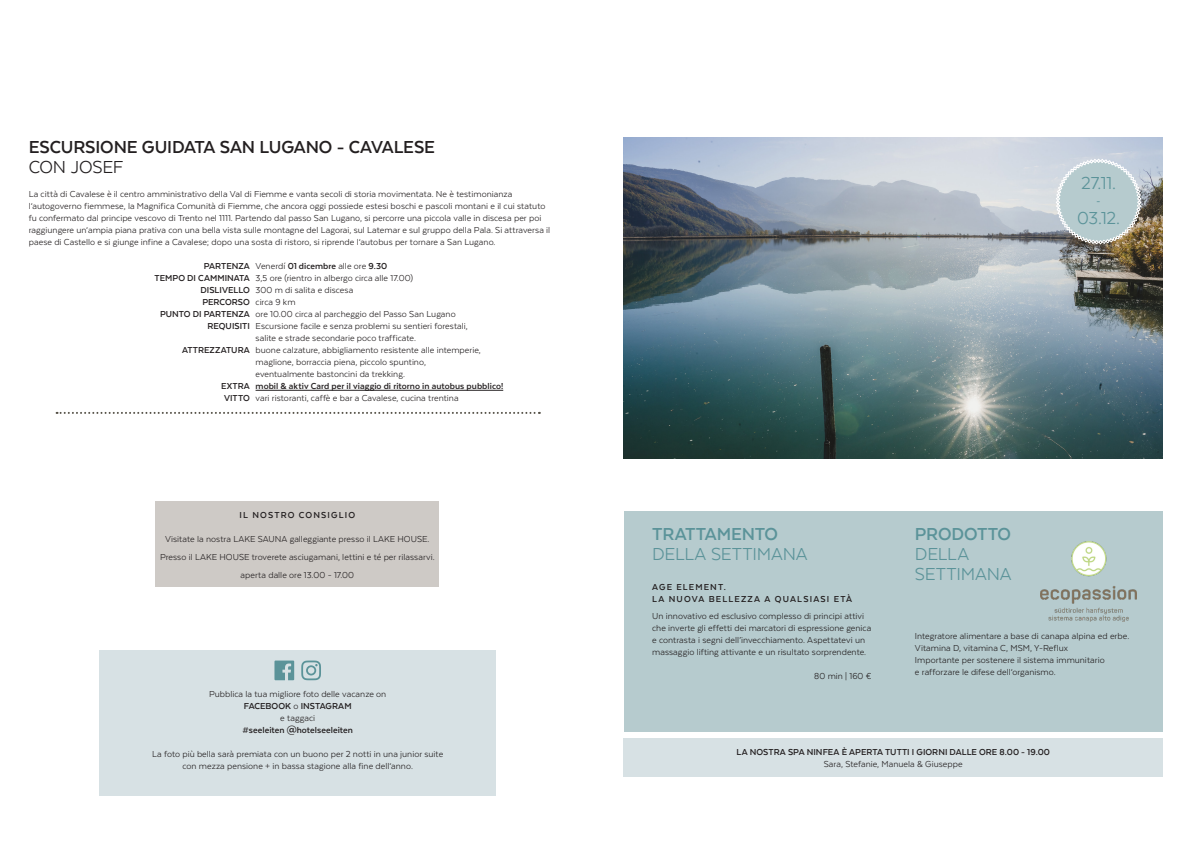
<style>
.page{position:relative;width:1191px;height:842px;background:#fff}
.page>*{position:absolute;margin:0;border:0;box-sizing:border-box;transform-origin:0 0}
.t1{font:20px/20px "Texta";letter-spacing:-.01em;color:#5b9399}
.t2{font:700 20px "Texta";letter-spacing:-.005em;color:#231f20}
.t3{font:700 20px "Texta";letter-spacing:-.01em;color:#5b9399}
.t4{font:20px "Texta";letter-spacing:-.01em;color:#231f20}
.Grundschrift{font:10px/12px "Texta";color:#231f20}
.Grundschrift-2{font:700 10px/12px "Texta";letter-spacing:.005em;color:#231f20;text-align:center}
.Untertitel{font:700 10px/12px "Texta";letter-spacing:.115em;color:#231f20}
.t5{font:700 10px "Texta";color:#5b9399}
.s1{font-weight:400}
.s2{font-weight:700}
</style>
<div class="page">
<div style="left:624px;top:512px;width:538px;height:220px;background:#b6cbce"></div>
<img style="left:624px;top:137px;width:538px;height:322px">
<hr style="left:255px;top:390px;width:248px;height:1px;background:#231f20">
<svg style="left:57px;top:412px;width:483px;height:2px"></svg>
<svg style="left:1056px;top:159px;width:85px;height:85px;background:#b8c6c8"></svg>
<div style="left:623px;top:738px;width:540px;height:38px;background:#d7e1e4"></div>
<img style="left:1040px;top:542px;width:96px;height:80px">
<div style="left:99px;top:650px;width:397px;height:146px;background:#d7e1e4"></div>
<svg style="left:301px;top:660px;width:20px;height:20px"></svg>
<svg style="left:274px;top:660px;width:20px;height:20px"></svg>
<div style="left:156px;top:501px;width:283px;height:86px;background:#cecac6"></div>
<p class="t2" style="left:29px;top:136px;width:408px">ESCURSIONE GUIDATA SAN LUGANO - CAVALESE</p>
<p class="t4" style="left:29px;top:156px;width:96px">CON JOSEF</p>
<p class="Grundschrift" style="left:29px;top:187px;width:523px">La città di Cavalese è il centro amministrativo della Val di Fiemme e vanta secoli di storia movimentata. Ne è testimonianza l‘autogoverno fiemmese, la Magnifica Comunità di Fiemme, che ancora oggi possiede estesi boschi e pascoli montani e il cui statuto fu confermato dal principe vescovo di Trento nel 1111. Partendo dal passo San Lugano, si percorre una piccola valle in discesa per poi raggiungere un‘ampia piana prativa con una bella vista sulle montagne del Lagorai, sul Latemar e sul gruppo della Pala. Si attraversa il paese di Castello e si giunge infine a Cavalese; dopo una sosta di ristoro, si riprende l‘autobus per tornare a San Lugano.</p>
<p class="Grundschrift-2" style="left:204px;top:259px;width:185px">PARTENZA <span class="s1">Venerdí</span> 01 dicembre <span class="s1">alle ore</span> 9.30</p>
<p class="Grundschrift" style="left:155px;top:271px;width:260px"><span class="s2">TEMPO DI CAMMINATA</span> 3,5 ore (rientro in albergo circa alle 17.00)</p>
<p class="Grundschrift" style="left:200px;top:283px;width:154px"><span class="s2">DISLIVELLO</span> 300 m di salita e discesa</p>
<p class="Grundschrift-2" style="left:202px;top:295px;width:95px">PERCORSO <span class="s1">circa 9 km</span></p>
<p class="Grundschrift" style="left:160px;top:307px;width:297px"><span class="s2">PUNTO DI PARTENZA</span> ore 10.00 circa al parcheggio del Passo San Lugano</p>
<p class="Grundschrift" style="left:207px;top:319px;width:262px;text-align:center"><span class="s2">REQUISITI</span> Escursione facile e senza problemi su sentieri forestali, salite e strade secondarie poco trafficate.</p>
<p class="Grundschrift" style="left:182px;top:343px;width:300px"><span class="s2">ATTREZZATURA</span> buone calzature, abbigliamento resistente alle intemperie,</p>
<p class="Grundschrift" style="left:255px;top:355px;width:172px">maglione, borraccia piena, piccolo spuntino,</p>
<p class="Grundschrift" style="left:255px;top:367px;width:151px">eventualmente bastoncini da trekking.</p>
<p class="Grundschrift-2" style="left:221px;top:379px;width:284px">EXTRA mobil &amp; aktiv Card per il viaggio di ritorno in autobus pubblico!</p>
<p class="Grundschrift" style="left:224px;top:391px;width:236px"><span class="s2">VITTO</span> vari ristoranti, caffè e bar a Cavalese, cucina trentina</p>
<p class="Untertitel" style="left:240px;top:509px;width:117px">IL NOSTRO CONSIGLIO</p>
<p class="Grundschrift" style="left:165px;top:532px;width:266px">Visitate la nostra LAKE SAUNA galleggiante presso il LAKE HOUSE.</p>
<p class="Grundschrift" style="left:160px;top:550px;width:276px">Presso il LAKE HOUSE troverete asciugamani, lettini e té per rilassarvi.</p>
<p class="Grundschrift" style="left:240px;top:568px;width:115px">aperta dalle ore 13.00 - 17.00</p>
<p class="Grundschrift" style="left:209px;top:688px;width:179px">Pubblica la tua migliore foto delle vacanze on</p>
<p class="Grundschrift-2" style="left:244px;top:700px;width:109px">FACEBOOK <span class="s1">o</span> INSTAGRAM</p>
<p class="Grundschrift-2" style="left:242px;top:712px;width:112px"><span class="s1">e taggaci<br></span>#seeleiten @hotelseeleiten</p>
<p class="Grundschrift" style="left:152px;top:748px;width:292px;text-align:center">La foto più bella sarà premiata con un buono per 2 notti in una junior suite con mezza pensione + in bassa stagione alla fine dell‘anno.</p>
<p class="t1" style="left:1081px;top:173px;width:36px">27.11.</p>
<p class="t5" style="left:1096px;top:196px;width:5px">-</p>
<p class="t1" style="left:1077px;top:208px;width:44px">03.12.</p>
<p class="t3" style="left:652px;top:524px;width:127px">TRATTAMENTO</p>
<p class="t1" style="left:652px;top:544px;width:157px">DELLA SETTIMANA</p>
<p class="Untertitel" style="left:652px;top:580px;width:201px">AGE ELEMENT.<br>LA NUOVA BELLEZZA A QUALSIASI ETÀ</p>
<p class="Grundschrift" style="left:652px;top:610px;width:213px">Un innovativo ed esclusivo complesso di principi attivi</p>
<p class="Grundschrift" style="left:652px;top:622px;width:221px">che inverte gli effetti dei marcatori di espressione genica</p>
<p class="Grundschrift" style="left:652px;top:634px;width:214px">e contrasta i segni dell’invecchiamento. Aspettatevi un</p>
<p class="Grundschrift" style="left:652px;top:646px;width:215px">massaggio lifting attivante e un risultato sorprendente.</p>
<p class="Grundschrift" style="left:814px;top:670px;width:59px">80 min | 160 €</p>
<p class="t3" style="left:915px;top:524px;width:98px">PRODOTTO</p>
<p class="t1" style="left:915px;top:544px;width:98px">DELLA<br>SETTIMANA</p>
<p class="Grundschrift" style="left:915px;top:630px;width:216px">Integratore alimentare a base di canapa alpina ed erbe.<br>Vitamina D, vitamina C, MSM, Y-Reflux<br>Importante per sostenere il sistema immunitario<br>e rafforzare le difese dell‘organismo.</p>
<p class="Grundschrift-2" style="left:736px;top:746px;width:315px">LA NOSTRA SPA NINFEA È APERTA TUTTI I GIORNI DALLE ORE 8.00 - 19.00</p>
<p class="Grundschrift" style="left:823px;top:758px;width:140px">Sara, Stefanie, Manuela &amp; Giuseppe</p>
</div>
